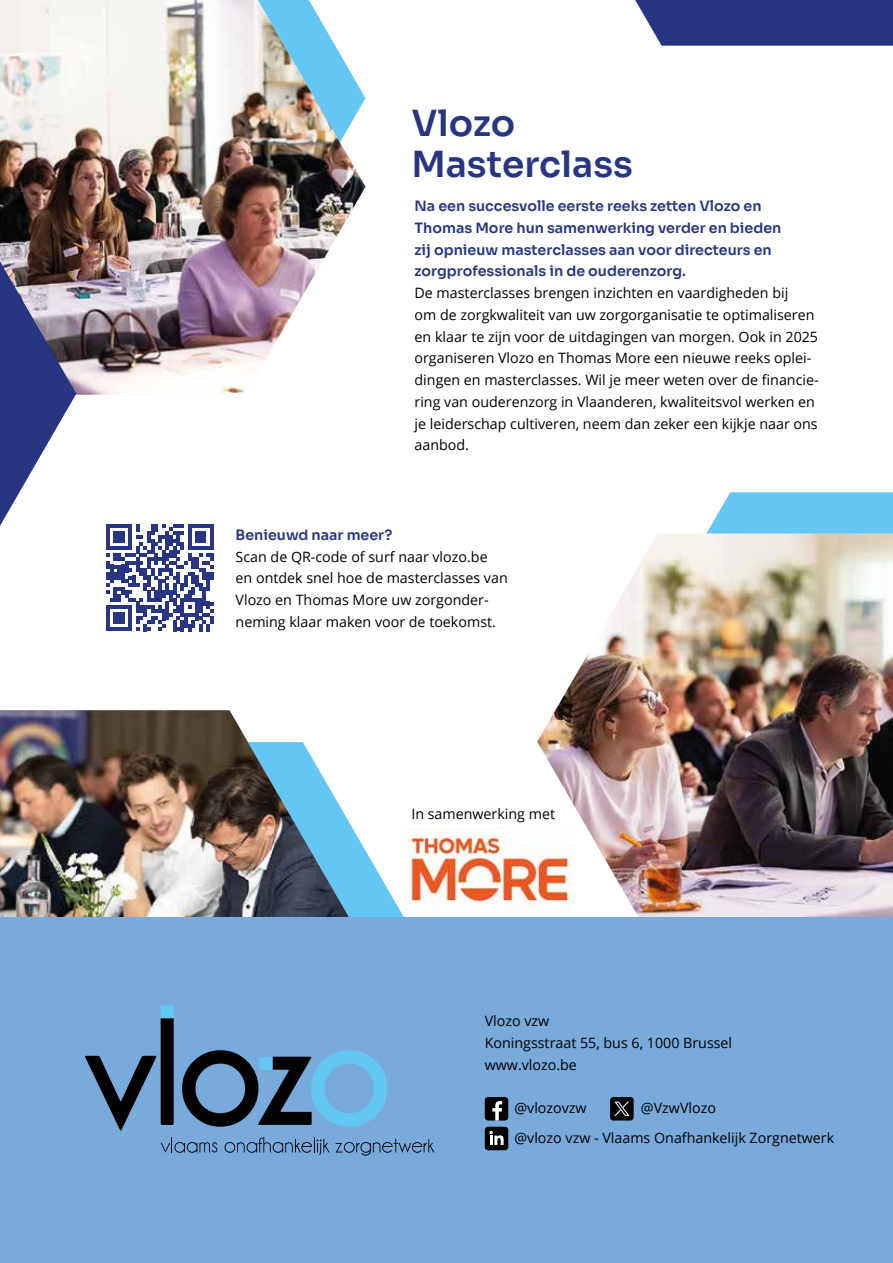
<style>
.page{position:relative;width:893px;height:1263px;background:#fff}
.page>*{position:absolute;margin:0;border:0;box-sizing:border-box;transform-origin:0 0}
.t1{font:600 36px/40.5px "Sora";color:#283583}
.t2{font:14.25px/21.8px "Open Sans";color:#000}
.t3{font:600 14.25px/21.8px "Sora";color:#283583}
</style>
<div class="page">
<svg style="left:350px;top:824px;width:73px;height:94px"></svg>
<img style="left:0;top:710px;width:350px;height:208px">
<svg style="left:706px;top:492px;width:187px;height:42px;fill:#64c7f3"></svg>
<img style="left:537px;top:534px;width:356px;height:384px">
<div style="left:0;top:918px;width:893px;height:345px;background:#79aadc"></div>
<svg style="left:161px;top:1137px;width:56px;height:16px"></svg>
<svg style="left:225px;top:1137px;width:104px;height:18px"></svg>
<svg style="left:336px;top:1139px;width:98px;height:16px"></svg>
<div style="left:161px;top:1005px;width:13px;height:13px;background:#64c7f3"></div>
<svg style="left:182px;top:1050px;width:205px;height:77px"></svg>
<svg style="left:85px;top:1018px;width:89px;height:113px"></svg>
<div style="left:485px;top:1097px;width:23px;height:23px;background:#000;border-radius:3px"></div>
<svg style="left:492px;top:1101px;width:10px;height:19px"></svg>
<div style="left:610px;top:1097px;width:24px;height:23px;background:#000;border-radius:3px"></div>
<svg style="left:614px;top:1101px;width:15px;height:15px"></svg>
<div style="left:485px;top:1127px;width:23px;height:23px;background:#000;border-radius:3px"></div>
<svg style="left:489px;top:1131px;width:15px;height:14px"></svg>
<svg style="left:106px;top:524px;width:108px;height:107px"></svg>
<img style="left:0;top:0;width:365px;height:395px">
<svg style="left:0;top:261px;width:76px;height:265px"></svg>
<svg style="left:635px;top:0;width:258px;height:46px"></svg>
<img style="left:401px;top:827px;width:175px;height:84px">
<h1 class="t1" style="left:411px;top:100px;width:223px">Vlozo<br>Masterclass</h1>
<p class="t3" style="left:415px;top:194px;width:368px">Na een succesvolle eerste reeks zetten Vlozo en Thomas More hun samenwerking verder en bieden zij opnieuw masterclasses aan voor directeurs en zorgprofessionals in de ouderenzorg.</p>
<p class="t2" style="left:415px;top:282px;width:406px">De masterclasses brengen inzichten en vaardigheden bij<br>om de zorgkwaliteit van uw zorgorganisatie te optimaliseren en klaar te zijn voor de uitdagingen van morgen. Ook in 2025 organiseren Vlozo en Thomas More een nieuwe reeks oplei&shy;dingen en masterclasses. Wil je meer weten over de financie&shy;ring van ouderenzorg in Vlaanderen, kwaliteitsvol werken en je leiderschap cultiveren, neem dan zeker een kijkje naar ons aanbod.</p>
<p class="t3" style="left:236px;top:523px;width:158px">Benieuwd naar meer?</p>
<p class="t2" style="left:236px;top:545px;width:274px">Scan de QR-code of surf naar vlozo.be en ontdek snel hoe de masterclasses van Vlozo en Thomas More uw zorgonder&shy;neming klaar maken voor de toekomst.</p>
<p class="t2" style="left:411px;top:802px;width:145px">In samenwerking met</p>
<p class="t2" style="left:485px;top:1010px;width:249px">Vlozo vzw<br>Koningsstraat 55, bus 6, 1000 Brussel www.vlozo.be</p>
<p class="t2" style="left:514px;top:1097px;width:74px">@vlozovzw</p>
<p class="t2" style="left:514px;top:1092px;width:321px;line-height:30.3px;text-align:center">@VzwVlozo<br>@vlozo vzw - Vlaams Onafhankelijk Zorgnetwerk</p>
</div>
